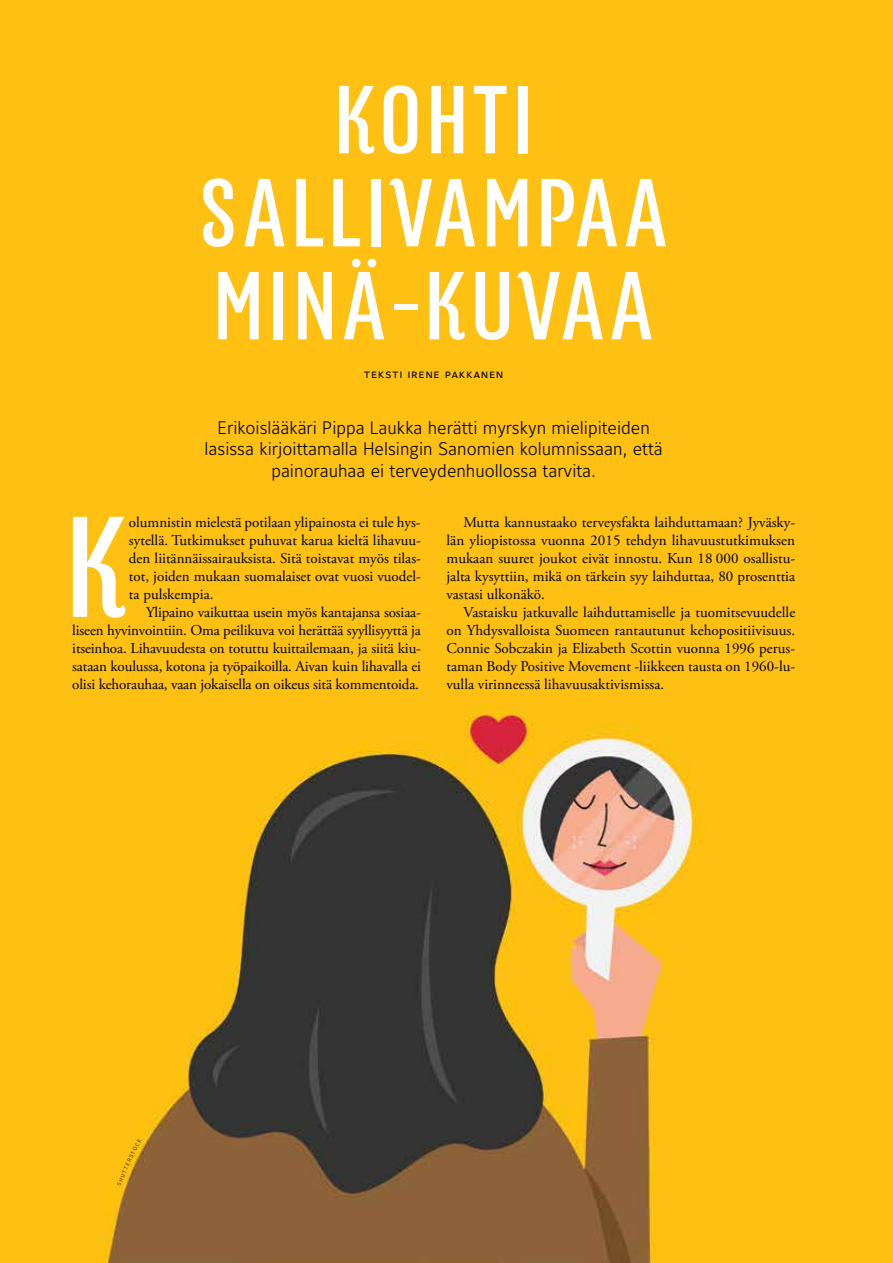
<style>
.page{position:relative;width:893px;height:1263px;background:#fff}
.page>*{position:absolute;margin:0;border:0;box-sizing:border-box;transform-origin:0 0}
.t1{font:142.5px "Kurry Pro";color:#fff}
.t2{font:96px/93px "Kurry Pro";letter-spacing:.035em;color:#fff;text-align:center}
.t3{font:18px/21.6px "Maurea Light Lf";color:#000;text-align:center}
.t4{font:15px/18px "Adobe Garamond Pro";color:#000;text-align:justify}
.t5{font:12px "Maurea Regular Caps Lf";letter-spacing:.05em;color:#000}
</style>
<div class="page">
<img style="left:0;top:0;width:893px;height:1263px">
<svg style="left:117px;top:1138px;width:25px;height:48px"></svg>
<h2 class="t2" style="left:199px;top:73px;width:472px">KOHTI<br>SALLIVAMPAA<br>MINÄ-KUVAA</h2>
<p class="t5" style="left:364px;top:367px;width:141px">teksti irene pakkanen</p>
<p class="t3" style="left:205px;top:417px;width:460px">Erikoislääkäri Pippa Laukka herätti myrskyn mielipiteiden lasissa kirjoittamalla Helsingin Sanomien kolumnissaan, että painorauhaa ei terveydenhuollossa tarvita.</p>
<p class="t4" style="left:129px;top:513px;width:293px">olumnistin mielestä potilaan ylipainosta ei tule hys&shy;sytellä. Tutkimukset puhuvat karua kieltä lihavuu&shy;den liitännäissairauksista. Sitä toistavat myös tilas&shy;tot, joiden mukaan suomalaiset ovat vuosi vuodel&shy;ta pulskempia.</p>
<p class="t4" style="left:72px;top:603px;width:350px;text-indent:74px">Ylipaino vaikuttaa usein myös kantajansa sosiaa&shy;liseen hyvinvointiin. Oma peilikuva voi herättää syyllisyyttä ja itseinhoa. Lihavuudesta on totuttu kuittailemaan, ja siitä kiu&shy;sataan koulussa, kotona ja työpaikoilla. Aivan kuin lihavalla ei olisi kehorauhaa, vaan jokaisella on oikeus sitä kommentoida.</p>
<p class="t4" style="left:446px;top:513px;width:350px;text-indent:17px">Mutta kannustaako terveysfakta laihduttamaan? Jyväsky&shy;län yliopistossa vuonna 2015 tehdyn lihavuustutkimuksen mukaan suuret joukot eivät innostu. Kun 18 000 osallistu&shy;jalta kysyttiin, mikä on tärkein syy laihduttaa, 80 prosenttia vastasi ulkonäkö.</p>
<p class="t4" style="left:446px;top:603px;width:350px;text-indent:17px">Vastaisku jatkuvalle laihduttamiselle ja tuomitsevuudelle on Yhdysvalloista Suomeen rantautunut kehopositiivisuus.<br>Connie Sobczakin ja Elizabeth Scottin vuonna 1996 perus&shy;taman Body Positive Movement -liikkeen tausta on 1960-lu&shy;vulla virinneessä lihavuusaktivismissa.</p>
<h1 class="t1" style="left:65px;top:466px;width:65px">K</h1>
</div>
